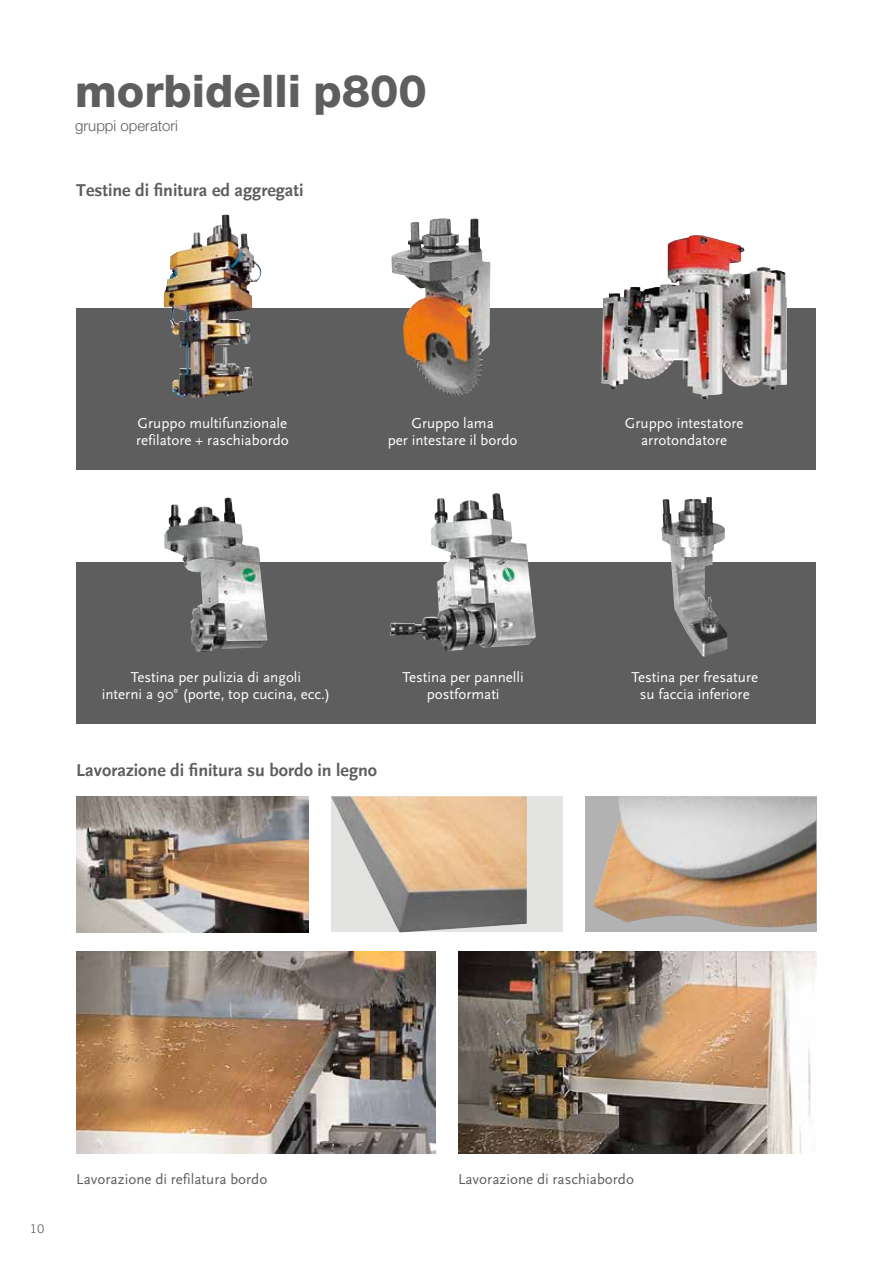
<style>
.page{position:relative;width:893px;height:1263px;background:#fff}
.page>*{position:absolute;margin:0;border:0;box-sizing:border-box;transform-origin:0 0}
.t1{font:800 45px "Helvetica Neue LT Std";color:#5f5e5e}
.t2{font:700 18px "Scala Sans";color:#5f5e5e}
.t3{font:15px/17.2px "Scala Sans";color:#fff;text-align:center}
.t4{font:15px "Scala Sans";color:#5f5e5e}
.t5{font:300 15px "Helvetica Neue LT Std";color:#5f5e5e}
.t6{font:12px "Trade Gothic LT Std";color:#646363}
</style>
<div class="page">
<div style="left:76px;top:309px;width:740px;height:161px;background:#5f5e5e"></div>
<div style="left:76px;top:562px;width:740px;height:162px;background:#5f5e5e"></div>
<img style="left:164px;top:215px;width:97px;height:182px">
<img style="left:391px;top:218px;width:99px;height:179px">
<img style="left:164px;top:497px;width:103px;height:155px">
<img style="left:390px;top:493px;width:146px;height:158px">
<img style="left:661px;top:497px;width:66px;height:160px">
<img style="left:77px;top:796px;width:231px;height:136px">
<div style="left:331px;top:796px;width:231px;height:136px;background:#e3e3e2"></div>
<img style="left:331px;top:796px;width:196px;height:136px">
<div style="left:585px;top:796px;width:231px;height:136px;background:#b3b2b2"></div>
<img style="left:593px;top:796px;width:223px;height:132px">
<img style="left:77px;top:952px;width:358px;height:201px">
<img style="left:458px;top:952px;width:358px;height:201px">
<img style="left:601px;top:235px;width:186px;height:164px">
<h1 class="t1" style="left:75px;top:64px;width:353px">morbidelli p800</h1>
<p class="t5" style="left:75px;top:116px;width:104px">gruppi operatori</p>
<p class="t2" style="left:76px;top:180px;width:229px">Testine di finitura ed aggregati</p>
<p class="t3" style="left:136px;top:415px;width:154px;text-align:left">Gruppo multifunzionale refilatore + raschiabordo</p>
<p class="t3" style="left:388px;top:415px;width:131px">Gruppo lama<br>per intestare il bordo</p>
<p class="t3" style="left:102px;top:668px;width:230px">Testina per pulizia di angoli<br>interni a 90° (porte, top cucina, ecc.)</p>
<p class="t2" style="left:76px;top:761px;width:302px">Lavorazione di finitura su bordo in legno</p>
<p class="t3" style="left:403px;top:668px;width:123px">Testina per pannelli postformati</p>
<p class="t3" style="left:625px;top:415px;width:120px">Gruppo intestatore arrotondatore</p>
<p class="t3" style="left:631px;top:668px;width:128px">Testina per fresature su faccia inferiore</p>
<p class="t6" style="left:30px;top:1222px;width:16px">10</p>
<p class="t4" style="left:76px;top:1171px;width:193px">Lavorazione di refilatura bordo</p>
<p class="t4" style="left:458px;top:1171px;width:178px">Lavorazione di raschiabordo</p>
</div>
